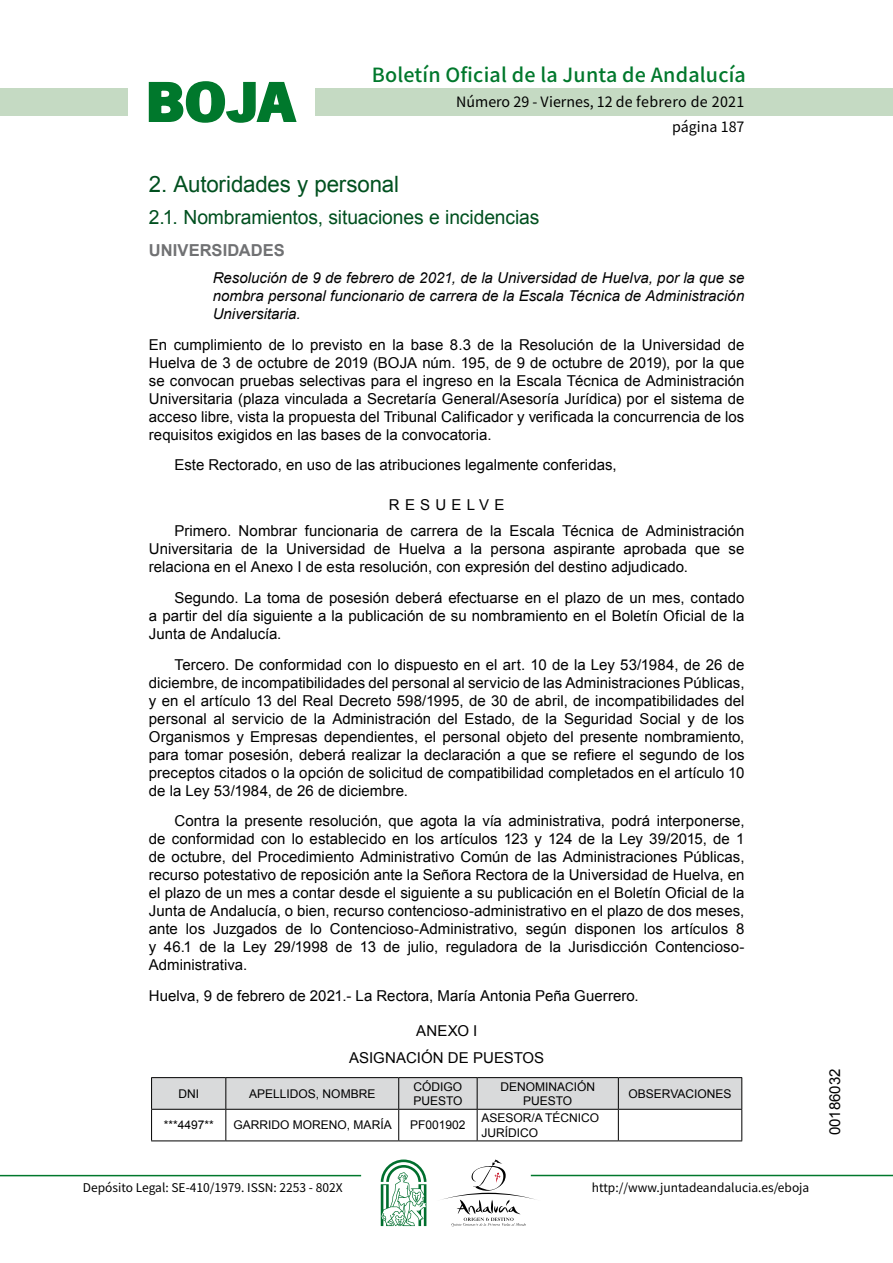
<style>
.page{position:relative;width:893px;height:1263px;background:#fff}
.page>*{position:absolute;margin:0;border:0;box-sizing:border-box;transform-origin:0 0}
.t1{font:700 57.75px "News Got T";color:#00782c;scale:1.14 1}
.t2{font:22.5px "Arial";letter-spacing:-.01em;color:#00501f}
.t3{font:19.5px "Arial";letter-spacing:-.01em;color:#00501f}
.t4{font:500 19.5px "Noto Sans HK";letter-spacing:.01em;color:#00782c}
.t5{font:700 16.5px "Arial";letter-spacing:.005em;color:#707173}
.t6{font:15px/18px "Arial";color:#000;text-align:justify}
.t7{font:italic 15px/18px "Arial";color:#000;text-align:justify}
.t8{font:14.25px/24.5px "Noto Sans HK";color:#000;text-align:right}
.t9{font:12px/14.4px "Arial";color:#000}
.t10{font:12px "Noto Sans HK";color:#000}
</style>
<div class="page">
<div style="left:315px;top:88px;width:577px;height:28px;background:#c5dac3"></div>
<div style="left:0;top:88px;width:128px;height:28px;background:#c5dac3"></div>
<hr style="left:0;top:1175px;width:361px;height:1px;background:#00782c">
<hr style="left:531px;top:1175px;width:361px;height:1px;background:#00782c">
<svg style="left:148px;top:81px;width:149px;height:42px"></svg>
<svg style="left:442px;top:1159px;width:100px;height:67px"></svg>
<svg style="left:381px;top:1160px;width:45px;height:66px"></svg>
<svg style="left:152px;top:1078px;width:589px;height:31px;background:#d6d7d8"></svg>
<hr style="left:151px;top:1077px;width:75px;height:1px;background:#000">
<hr style="left:151px;top:1078px;width:1px;height:31px;background:#000">
<hr style="left:226px;top:1077px;width:173px;height:1px;background:#000">
<hr style="left:225px;top:1078px;width:1px;height:31px;background:#000">
<hr style="left:399px;top:1077px;width:78px;height:1px;background:#000">
<hr style="left:398px;top:1078px;width:1px;height:31px;background:#000">
<hr style="left:477px;top:1077px;width:141px;height:1px;background:#000">
<hr style="left:477px;top:1078px;width:1px;height:31px;background:#000">
<hr style="left:618px;top:1077px;width:124px;height:1px;background:#000">
<hr style="left:618px;top:1078px;width:1px;height:31px;background:#000">
<hr style="left:741px;top:1078px;width:1px;height:31px;background:#000">
<hr style="left:151px;top:1109px;width:75px;height:1px;background:#000">
<hr style="left:151px;top:1110px;width:1px;height:31px;background:#000">
<hr style="left:226px;top:1109px;width:173px;height:1px;background:#000">
<hr style="left:225px;top:1110px;width:1px;height:31px;background:#000">
<hr style="left:399px;top:1109px;width:78px;height:1px;background:#000">
<hr style="left:398px;top:1110px;width:1px;height:31px;background:#000">
<hr style="left:477px;top:1109px;width:141px;height:1px;background:#000">
<hr style="left:477px;top:1110px;width:1px;height:31px;background:#000">
<hr style="left:618px;top:1109px;width:124px;height:1px;background:#000">
<hr style="left:618px;top:1110px;width:1px;height:31px;background:#000">
<hr style="left:741px;top:1110px;width:1px;height:31px;background:#000">
<hr style="left:151px;top:1141px;width:75px;height:1px;background:#000">
<hr style="left:226px;top:1141px;width:173px;height:1px;background:#000">
<hr style="left:399px;top:1141px;width:78px;height:1px;background:#000">
<hr style="left:477px;top:1141px;width:141px;height:1px;background:#000">
<hr style="left:618px;top:1141px;width:124px;height:1px;background:#000">
<h1 class="t1" style="left:145px;top:68px;width:133px">BOJA</h1>
<h3 class="t4" style="left:372px;top:64px;width:375px">Boletín Oficial de la Junta de Andalucía</h3>
<p class="t8" style="left:456px;top:90px;width:290px">Número 29 - Viernes, 12 de febrero de 2021 página 187</p>
<h2 class="t2" style="left:149px;top:169px;width:252px">2. Autoridades y personal</h2>
<h3 class="t3" style="left:149px;top:205px;width:392px">2.1. Nombramientos, situaciones e incidencias</h3>
<p class="t5" style="left:149px;top:240px;width:137px">UNIVERSIDADES</p>
<p class="t7" style="left:213px;top:269px;width:533px">Resolución de 9 de febrero de 2021, de la Universidad de Huelva, por la que se nombra personal funcionario de carrera de la Escala Técnica de Administración Universitaria.</p>
<p class="t6" style="left:149px;top:336px;width:597px">En cumplimiento de lo previsto en la base 8.3 de la Resolución de la Universidad de Huelva de 3 de octubre de 2019 (BOJA núm. 195, de 9 de octubre de 2019), por la que se convocan pruebas selectivas para el ingreso en la Escala Técnica de Administración Universitaria (plaza vinculada a Secretaría General/Asesoría Jurídica) por el sistema de acceso libre, vista la propuesta del Tribunal Calificador y verificada la concurrencia de los requisitos exigidos en las bases de la convocatoria.</p>
<p class="t6" style="left:174px;top:456px;width:443px">Este Rectorado, en uso de las atribuciones legalmente conferidas,</p>
<p class="t6" style="left:389px;top:496px;width:16px">resue</p>
<p class="t6" style="left:174px;top:491px;width:571px;line-height:26.5px;text-indent:292px">lve<br>Primero. Nombrar funcionaria de carrera de la Escala Técnica de Administración</p>
<p class="t6" style="left:149px;top:540px;width:597px">Universitaria de la Universidad de Huelva a la persona aspirante aprobada que se relaciona en el Anexo I de esta resolución, con expresión del destino adjudicado.</p>
<p class="t6" style="left:149px;top:589px;width:597px;text-indent:26px">Segundo. La toma de posesión deberá efectuarse en el plazo de un mes, contado a partir del día siguiente a la publicación de su nombramiento en el Boletín Oficial de la Junta de Andalucía.</p>
<p class="t6" style="left:149px;top:656px;width:597px;text-indent:26px">Tercero. De conformidad con lo dispuesto en el art. 10 de la Ley 53/1984, de 26 de diciembre, de incompatibilidades del personal al servicio de las Administraciones Públicas, y en el artículo 13 del Real Decreto 598/1995, de 30 de abril, de incompatibilidades del personal al servicio de la Administración del Estado, de la Seguridad Social y de los Organismos y Empresas dependientes, el personal objeto del presente nombramiento, para tomar posesión, deberá realizar la declaración a que se refiere el segundo de los preceptos citados o la opción de solicitud de compatibilidad completados en el artículo 10 de la Ley 53/1984, de 26 de diciembre.</p>
<p class="t6" style="left:149px;top:812px;width:597px;text-indent:26px">Contra la presente resolución, que agota la vía administrativa, podrá interponerse, de conformidad con lo establecido en los artículos 123 y 124 de la Ley 39/2015, de 1 de octubre, del Procedimiento Administrativo Común de las Administraciones Públicas, recurso potestativo de reposición ante la Señora Rectora de la Universidad de Huelva, en el plazo de un mes a contar desde el siguiente a su publicación en el Boletín Oficial de la Junta de Andalucía, o bien, recurso contencioso-administrativo en el plazo de dos meses, ante los Juzgados de lo Contencioso-Administrativo, según disponen los artículos 8 y 46.1 de la Ley 29/1998 de 13 de julio, reguladora de la Jurisdicción Contencioso-Administrativa.</p>
<p class="t6" style="left:149px;top:987px;width:491px">Huelva, 9 de febrero de 2021.- La Rectora, María Antonia Peña Guerrero.</p>
<p class="t6" style="left:349px;top:1018px;width:197px;line-height:26.5px;text-align:center">ANEXO I<br>ASIGNACIÓN DE PUESTOS</p>
<p class="t9" style="left:178px;top:1087px;width:22px">DNI</p>
<p class="t9" style="left:249px;top:1087px;width:128px">APELLIDOS, NOMBRE</p>
<p class="t9" style="left:413px;top:1079px;width:51px">CÓDIGO<br>PUESTO</p>
<p class="t9" style="left:500px;top:1079px;width:96px;text-align:center">DENOMINACIÓN<br>PUESTO</p>
<p class="t9" style="left:628px;top:1087px;width:104px">OBSERVACIONES</p>
<p class="t9" style="left:164px;top:1118px;width:52px">***4497**</p>
<p class="t9" style="left:233px;top:1118px;width:160px">GARRIDO MORENO, MARÍA</p>
<p class="t9" style="left:410px;top:1118px;width:57px">PF001902</p>
<p class="t9" style="left:481px;top:1111px;width:119px">ASESOR/A TÉCNICO<br>JURÍDICO</p>
<p class="t10" style="left:83px;top:1181px;width:261px">Depósito Legal: SE-410/1979. ISSN: 2253 - 802X</p>
<p class="t10" style="left:592px;top:1181px;width:219px">http://www.juntadeandalucia.es/eboja</p>
<p class="t6" style="left:826px;top:1135px;width:68px;rotate:-90deg">00186032</p>
</div>
